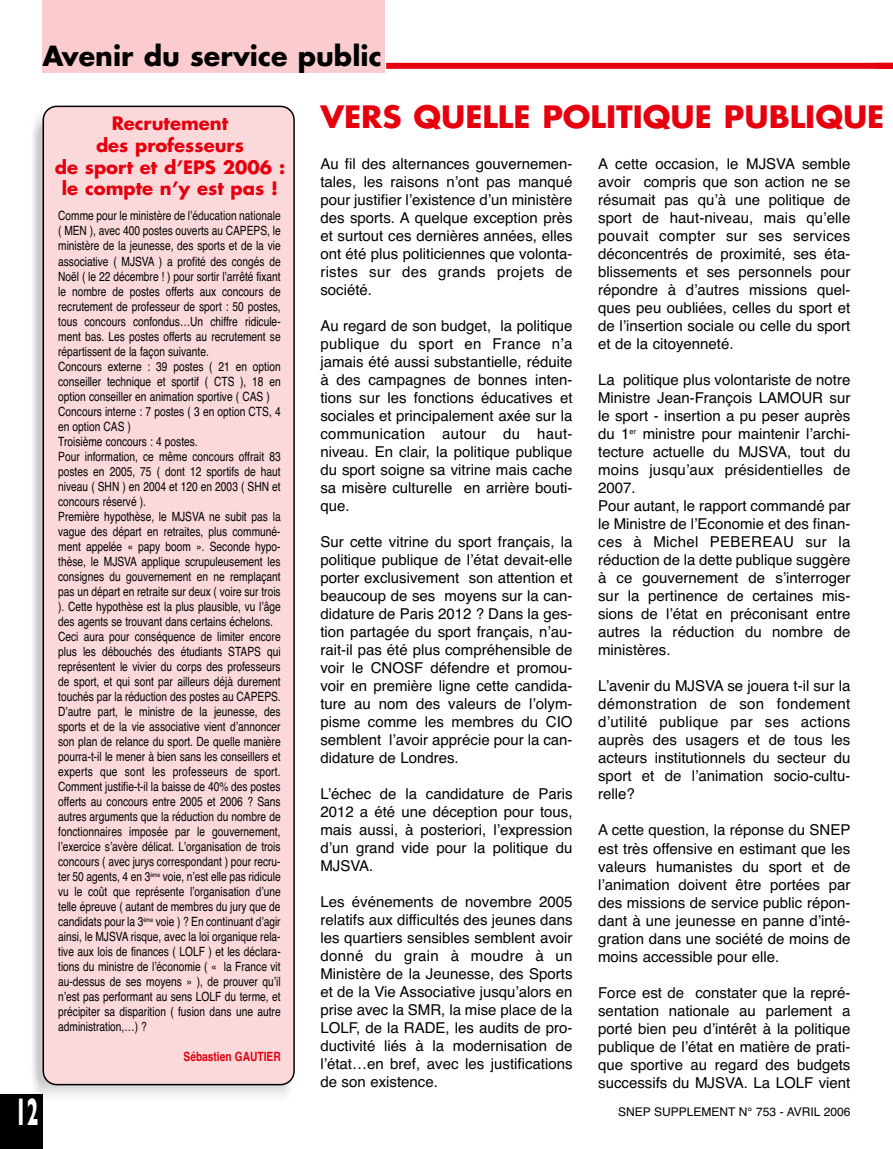
<style>
.page{position:relative;width:893px;height:1149px;background:#fff}
.page>*{position:absolute;margin:0;border:0;box-sizing:border-box;transform-origin:0 0}
.t1{font:700 39px "Gill Sans";color:#fff;scale:.5 1}
.t2{font:700 30px "Futura Std";color:#e6000e;scale:1.04 1}
.t3{font:700 27px "Futura Std";color:#000}
.t4{font:700 18px/21.6px "Futura Std";color:#e6000e;text-align:center}
.t5{font:15px/18px "Helvetica";color:#000;text-align:justify}
.t6{font:12.75px/15px "Helvetica";color:#000;scale:.8 1}
.t7{font:700 12.75px "Helvetica";color:#e6000e;scale:.8 1}
.t8{font:12px "Helvetica";color:#000}
</style>
<div class="page">
<div style="left:386px;top:63px;width:507px;height:6px;background:#e6000e"></div>
<img style="left:30px;top:105px;width:265px;height:997px;border-radius:13px">
<div style="left:43px;top:106px;width:252px;height:978px;background:#fbd9db"></div>
<div style="left:0;top:1093px;width:43px;height:55px;background:#000"></div>
<div style="left:43px;top:1px;width:342px;height:72px;background:#facccf"></div>
<h3 class="t3" style="left:43px;top:40px;width:341px">Avenir du service public</h3>
<h1 class="t1" style="left:15px;top:1098px;width:48px">12</h1>
<p class="t4" style="left:112px;top:115px;width:118px">Recrutement</p>
<p class="t4" style="left:55px;top:137px;width:232px">des professeurs<br>de sport et d’EPS 2006 : le compte n’y est pas !</p>
<p class="t6" style="left:58px;top:210px;width:280px">Comme pour le ministère de l’éducation nationale ( MEN ), avec 400 postes ouverts au CAPEPS, le ministère de la jeunesse, des sports et de la vie associative ( MJSVA ) a profité des congés de Noël ( le 22 décembre ! ) pour sortir l’arrêté fixant le nombre de postes offerts aux concours de recrutement de professeur de sport : 50 postes, tous concours confondus…Un chiffre ridicule&shy;ment bas. Les postes offerts au recrutement se répartissent de la façon suivante.<br>Concours externe : 39 postes ( 21 en option conseiller technique et sportif ( CTS ), 18 en option conseiller en animation sportive ( CAS )<br>Concours interne : 7 postes ( 3 en option CTS, 4 en option CAS )<br>Troisième concours : 4 postes.<br>Pour information, ce même concours offrait 83 postes en 2005, 75 ( dont 12 sportifs de haut niveau ( SHN ) en 2004 et 120 en 2003 ( SHN et concours réservé ).<br>Première hypothèse, le MJSVA ne subit pas la vague des départ en retraites, plus communé&shy;ment appelée « papy boom ». Seconde hypo&shy;thèse, le MJSVA applique scrupuleusement les consignes du gouvernement en ne remplaçant pas un départ en retraite sur deux ( voire sur trois ). Cette hypothèse est la plus plausible, vu l’âge des agents se trouvant dans certains échelons.<br>Ceci aura pour conséquence de limiter encore plus les débouchés des étudiants STAPS qui représentent le vivier du corps des professeurs de sport, et qui sont par ailleurs déjà durement touchés par la réduction des postes au CAPEPS.<br>D’autre part, le ministre de la jeunesse, des sports et de la vie associative vient d’annoncer son plan de relance du sport. De quelle manière pourra-t-il le mener à bien sans les conseillers et experts que sont les professeurs de sport.<br>Comment justifie-t-il la baisse de 40% des postes offerts au concours entre 2005 et 2006 ? Sans autres arguments que la réduction du nombre de fonctionnaires imposée par le gouvernement, l’exercice s’avère délicat. L’organisation de trois concours ( avec jurys correspondant ) pour recru&shy;ter 50 agents, 4 en 3<sup>ème</sup> voie, n’est elle pas ridicule vu le coût que représente l’organisation d’une telle épreuve ( autant de membres du jury que de candidats pour la 3<sup>ème</sup> voie ) ? En continuant d’agir ainsi, le MJSVA risque, avec la loi organique rela&shy;tive aux lois de finances ( LOLF ) et les déclara&shy;tions du ministre de l’économie ( « la France vit au-dessus de ses moyens » ), de prouver qu’il n’est pas performant au sens LOLF du terme, et précipiter sa disparition ( fusion dans une autre administration,…) ?</p>
<p class="t7" style="left:184px;top:1051px;width:123px">Sébastien GAUTIER</p>
<h2 class="t2" style="left:320px;top:100px;width:544px">VERS QUELLE POLITIQUE PUBLIQUE</h2>
<p class="t5" style="left:320px;top:156px;width:254px">Au fil des alternances gouvernemen&shy;tales, les raisons n’ont pas manqué pour justifier l’existence d’un ministère des sports. A quelque exception près et surtout ces dernières années, elles ont été plus politiciennes que volonta&shy;ristes sur des grands projets de société.</p>
<p class="t5" style="left:320px;top:318px;width:254px">Au regard de son budget, la politique publique du sport en France n’a jamais été aussi substantielle, réduite à des campagnes de bonnes inten&shy;tions sur les fonctions éducatives et sociales et principalement axée sur la communication autour du haut&shy;niveau. En clair, la politique publique du sport soigne sa vitrine mais cache sa misère culturelle en arrière bouti&shy;que.</p>
<p class="t5" style="left:320px;top:534px;width:254px">Sur cette vitrine du sport français, la politique publique de l’état devait-elle porter exclusivement son attention et beaucoup de ses moyens sur la can&shy;didature de Paris 2012 ? Dans la ges&shy;tion partagée du sport français, n’au&shy;rait-il pas été plus compréhensible de voir le CNOSF défendre et promou&shy;voir en première ligne cette candida&shy;ture au nom des valeurs de l’olym&shy;pisme comme les membres du CIO semblent l’avoir apprécie pour la can&shy;didature de Londres.</p>
<p class="t5" style="left:320px;top:786px;width:254px">L’échec de la candidature de Paris 2012 a été une déception pour tous, mais aussi, à posteriori, l’expression d’un grand vide pour la politique du MJSVA.</p>
<p class="t5" style="left:320px;top:894px;width:254px">Les événements de novembre 2005 relatifs aux difficultés des jeunes dans les quartiers sensibles semblent avoir donné du grain à moudre à un Ministère de la Jeunesse, des Sports et de la Vie Associative jusqu’alors en prise avec la SMR, la mise place de la LOLF, de la RADE, les audits de pro&shy;ductivité liés à la modernisation de l’état…en bref, avec les justifications de son existence.</p>
<p class="t5" style="left:598px;top:156px;width:254px">A cette occasion, le MJSVA semble avoir compris que son action ne se résumait pas qu’à une politique de sport de haut-niveau, mais qu’elle pouvait compter sur ses services déconcentrés de proximité, ses éta&shy;blissements et ses personnels pour répondre à d’autres missions quel&shy;ques peu oubliées, celles du sport et de l’insertion sociale ou celle du sport et de la citoyenneté.</p>
<p class="t5" style="left:598px;top:372px;width:254px;text-align:left">La politique plus volontariste de notre<br>Ministre Jean-François LAMOUR sur le sport - insertion a pu peser auprès du 1<sup>er</sup> ministre pour maintenir l’archi&shy;tecture actuelle du MJSVA, tout du moins jusqu’aux présidentielles de<br>2007.<br>Pour autant, le rapport commandé par le Ministre de l’Economie et des finan&shy;ces à Michel PEBEREAU sur la réduction de la dette publique suggère à ce gouvernement de s’interroger sur la pertinence de certaines mis&shy;sions de l’état en préconisant entre autres la réduction du nombre de ministères.</p>
<p class="t5" style="left:598px;top:678px;width:254px">L’avenir du MJSVA se jouera t-il sur la démonstration de son fondement d’utilité publique par ses actions auprès des usagers et de tous les acteurs institutionnels du secteur du sport et de l’animation socio-cultu&shy;relle?</p>
<p class="t5" style="left:598px;top:822px;width:254px">A cette question, la réponse du SNEP est très offensive en estimant que les valeurs humanistes du sport et de l’animation doivent être portées par des missions de service public répon&shy;dant à une jeunesse en panne d’inté&shy;gration dans une société de moins de moins accessible pour elle.</p>
<p class="t5" style="left:598px;top:984px;width:254px">Force est de constater que la repré&shy;sentation nationale au parlement a porté bien peu d’intérêt à la politique publique de l’état en matière de prati&shy;que sportive au regard des budgets successifs du MJSVA. La LOLF vient</p>
<p class="t8" style="left:618px;top:1106px;width:234px">SNEP SUPPLEMENT N° 753 - AVRIL 2006</p>
</div>
